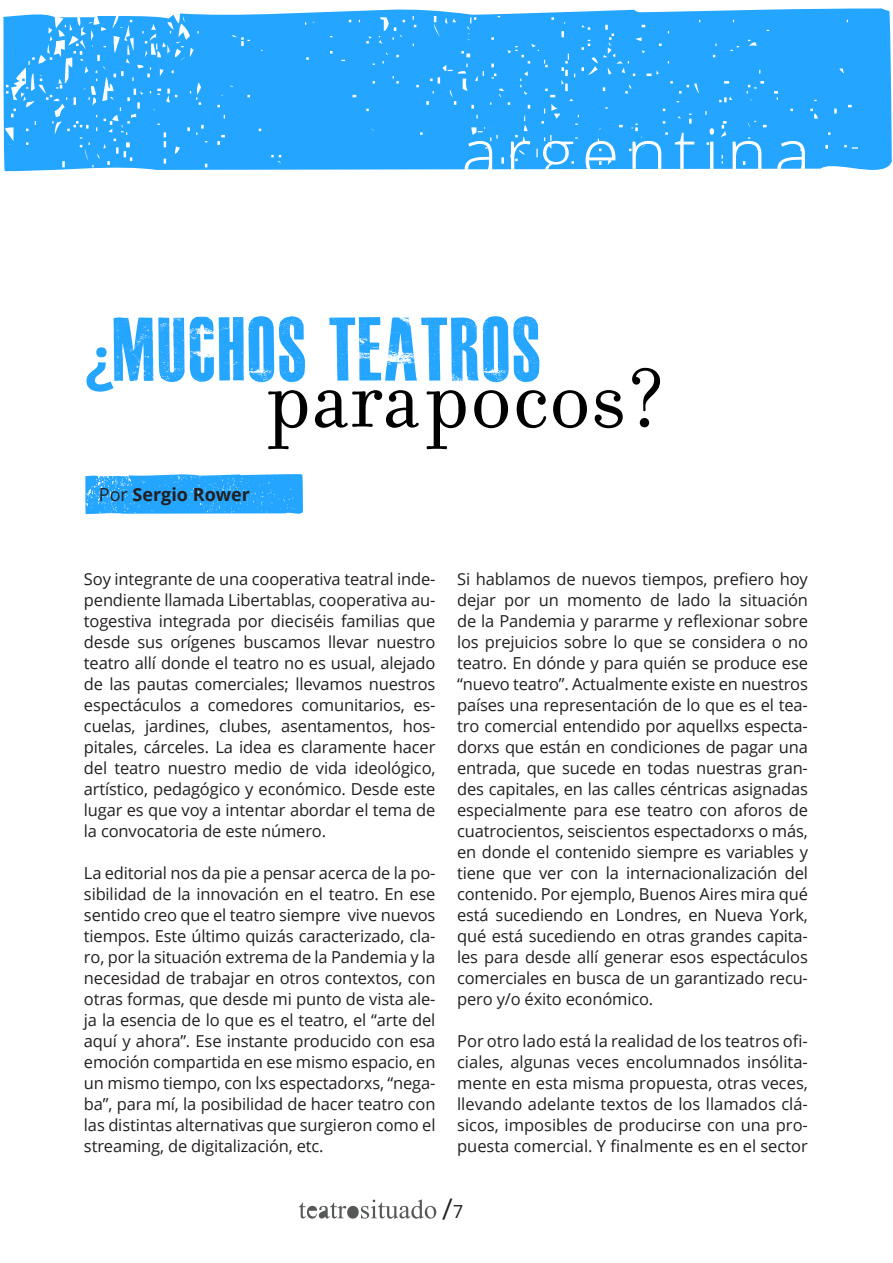
<style>
.page{position:relative;width:893px;height:1263px;background:#fff}
.page>*{position:absolute;margin:0;border:0;box-sizing:border-box;transform-origin:0 0}
.t1{font:89.4px "Filosofia";color:#000}
.t2{font:88.95px "MASTERPLAN TRIAL";color:#24a5ff}
.t3{font:300 69px "Open Sans";letter-spacing:.1em;color:#fff}
.t4{font:27px "Roboto";color:#231f20}
.t5{font:700 18px "Open Sans";color:#231f20}
.t6{font:16.5px/21px "Open Sans";letter-spacing:-.01em;color:#231f20;text-align:justify}
.s1{font-family:"Open Sans";font-weight:700;font-size:60.15px}
.s2{font-weight:400}
.s3{font-size:18px}
</style>
<div class="page">
<svg style="left:299px;top:1199px;width:137px;height:19px"></svg>
<svg style="left:85px;top:474px;width:218px;height:40px;background:#33abff"></svg>
<svg style="left:2px;top:9px;width:890px;height:162px;background:#32aaff"></svg>
<p class="t3" style="left:461px;top:106px;width:351px">argentina</p>
<p class="t2" style="left:85px;top:309px;width:459px"><span class="s1">¿</span>MUCHOS TEATROS</p>
<p class="t1" style="left:266px;top:349px;width:403px">para pocos?</p>
<p class="t5" style="left:99px;top:481px;width:153px"><span class="s2">Por</span> Sergio Rower</p>
<p class="t6" style="left:84px;top:568px;width:353px">Soy integrante de una cooperativa teatral inde&shy;pendiente llamada Libertablas, cooperativa au&shy;togestiva integrada por dieciséis familias que desde sus orígenes buscamos llevar nuestro teatro allí donde el teatro no es usual, alejado de las pautas comerciales; llevamos nuestros espectáculos a comedores comunitarios, es&shy;cuelas, jardines, clubes, asentamentos, hos&shy;pitales, cárceles. La idea es claramente hacer del teatro nuestro medio de vida ideológico, artístico, pedagógico y económico. Desde este lugar es que voy a intentar abordar el tema de la convocatoria de este número.</p>
<p class="t6" style="left:84px;top:862px;width:353px">La editorial nos da pie a pensar acerca de la po&shy;sibilidad de la innovación en el teatro. En ese sentido creo que el teatro siempre vive nuevos tiempos. Este último quizás caracterizado, cla&shy;ro, por la situación extrema de la Pandemia y la necesidad de trabajar en otros contextos, con otras formas, que desde mi punto de vista ale&shy;ja la esencia de lo que es el teatro, el “arte del aquí y ahora”. Ese instante producido con esa emoción compartida en ese mismo espacio, en un mismo tiempo, con lxs espectadorxs, “nega&shy;ba”, para mí, la posibilidad de hacer teatro con las distintas alternativas que surgieron como el streaming, de digitalización, etc.</p>
<p class="t6" style="left:457px;top:568px;width:352px">Si hablamos de nuevos tiempos, prefiero hoy dejar por un momento de lado la situación de la Pandemia y pararme y reflexionar sobre los prejuicios sobre lo que se considera o no teatro. En dónde y para quién se produce ese “nuevo teatro”. Actualmente existe en nuestros países una representación de lo que es el tea&shy;tro comercial entendido por aquellxs especta&shy;dorxs que están en condiciones de pagar una entrada, que sucede en todas nuestras gran&shy;des capitales, en las calles céntricas asignadas especialmente para ese teatro con aforos de cuatrocientos, seiscientos espectadorxs o más, en donde el contenido siempre es variables y tiene que ver con la internacionalización del contenido. Por ejemplo, Buenos Aires mira qué está sucediendo en Londres, en Nueva York, qué está sucediendo en otras grandes capita&shy;les para desde allí generar esos espectáculos comerciales en busca de un garantizado recu&shy;pero y/o éxito económico.</p>
<p class="t6" style="left:457px;top:1030px;width:352px">Por otro lado está la realidad de los teatros ofi&shy;ciales, algunas veces encolumnados insólita&shy;mente en esta misma propuesta, otras veces, llevando adelante textos de los llamados clá&shy;sicos, imposibles de producirse con una pro&shy;puesta comercial. Y finalmente es en el sector</p>
<h3 class="t4" style="left:442px;top:1190px;width:23px">/<span class="s3">7</span></h3>
</div>
